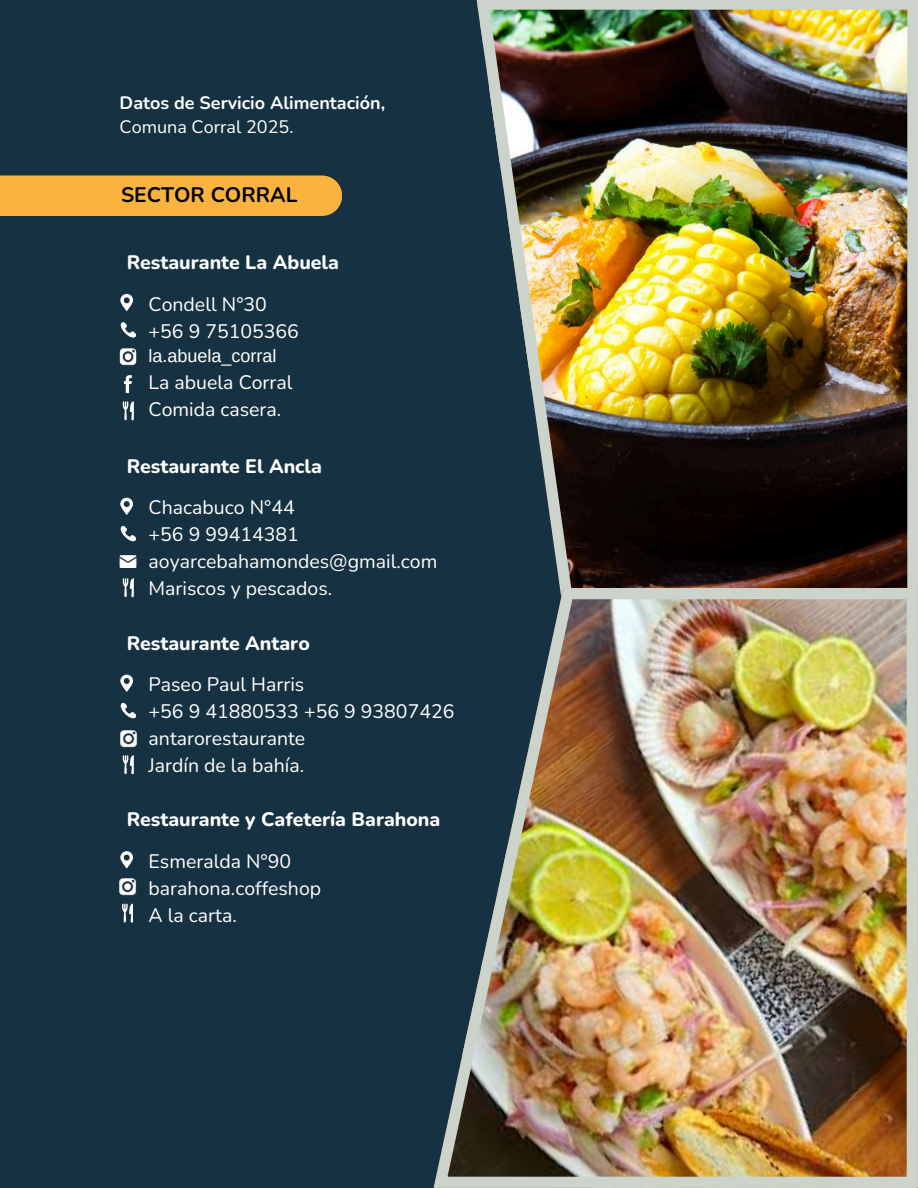
<style>
.page{position:relative;width:918px;height:1188px;background:#163141}
.page>*{position:absolute;margin:0;border:0;box-sizing:border-box;transform-origin:0 0}
.t1{font:700 21px "Nunito";color:#000}
.t2{font:19.5px/27px "Nunito";color:#fff}
.t3{font:800 19.5px "Nunito";color:#fff}
.t4{font:700 18px "Nunito";color:#fff}
.t5{font:18px "Nunito";color:#fff}
.t6{font:18px "Arimo";color:#fff}
</style>
<div class="page">
<svg style="left:120px;top:294px;width:13px;height:17px"></svg>
<svg style="left:120px;top:322px;width:16px;height:16px"></svg>
<div style="left:0;top:175px;width:342px;height:41px;background:#fbb340"></div>
<img style="left:120px;top:349px;width:17px;height:16px">
<svg style="left:124px;top:375px;width:8px;height:18px"></svg>
<svg style="left:122px;top:401px;width:12px;height:19px"></svg>
<svg style="left:120px;top:498px;width:13px;height:17px"></svg>
<svg style="left:120px;top:526px;width:16px;height:16px"></svg>
<svg style="left:122px;top:578px;width:12px;height:19px"></svg>
<svg style="left:120px;top:555px;width:16px;height:13px"></svg>
<svg style="left:120px;top:675px;width:13px;height:17px"></svg>
<svg style="left:120px;top:703px;width:16px;height:16px"></svg>
<svg style="left:122px;top:755px;width:12px;height:19px"></svg>
<img style="left:120px;top:730px;width:17px;height:17px">
<svg style="left:120px;top:851px;width:13px;height:17px"></svg>
<svg style="left:122px;top:903px;width:11px;height:19px"></svg>
<img style="left:120px;top:879px;width:16px;height:17px">
<img style="left:476px;top:0;width:442px;height:588px">
<img style="left:434px;top:588px;width:483px;height:600px">
<p class="t4" style="left:120px;top:90px;width:267px">Datos de Servicio Alimentación,</p>
<p class="t5" style="left:120px;top:115px;width:175px">Comuna Corral 2025.</p>
<p class="t1" style="left:121px;top:181px;width:178px">SECTOR CORRAL</p>
<p class="t3" style="left:127px;top:249px;width:214px">Restaurante La Abuela</p>
<p class="t2" style="left:149px;top:291px;width:152px">Condell N°30 +56 9 75105366</p>
<p class="t6" style="left:149px;top:346px;width:130px">la.abuela_corral</p>
<p class="t2" style="left:149px;top:369px;width:146px">La abuela Corral<br>Comida casera.</p>
<p class="t3" style="left:127px;top:453px;width:197px">Restaurante El Ancla</p>
<p class="t2" style="left:149px;top:494px;width:290px">Chacabuco N°44<br>+56 9 99414381 aoyarcebahamondes@gmail.com<br>Mariscos y pescados.</p>
<p class="t3" style="left:127px;top:630px;width:185px">Restaurante Antaro</p>
<p class="t2" style="left:149px;top:671px;width:307px">Paseo Paul Harris<br>+56 9 41880533 +56 9 93807426 antarorestaurante<br>Jardín de la bahía.</p>
<p class="t3" style="left:127px;top:807px;width:315px">Restaurante y Cafetería Barahona</p>
<p class="t2" style="left:149px;top:848px;width:174px">Esmeralda N°90 barahona.coffeshop<br>A la carta.</p>
</div>
